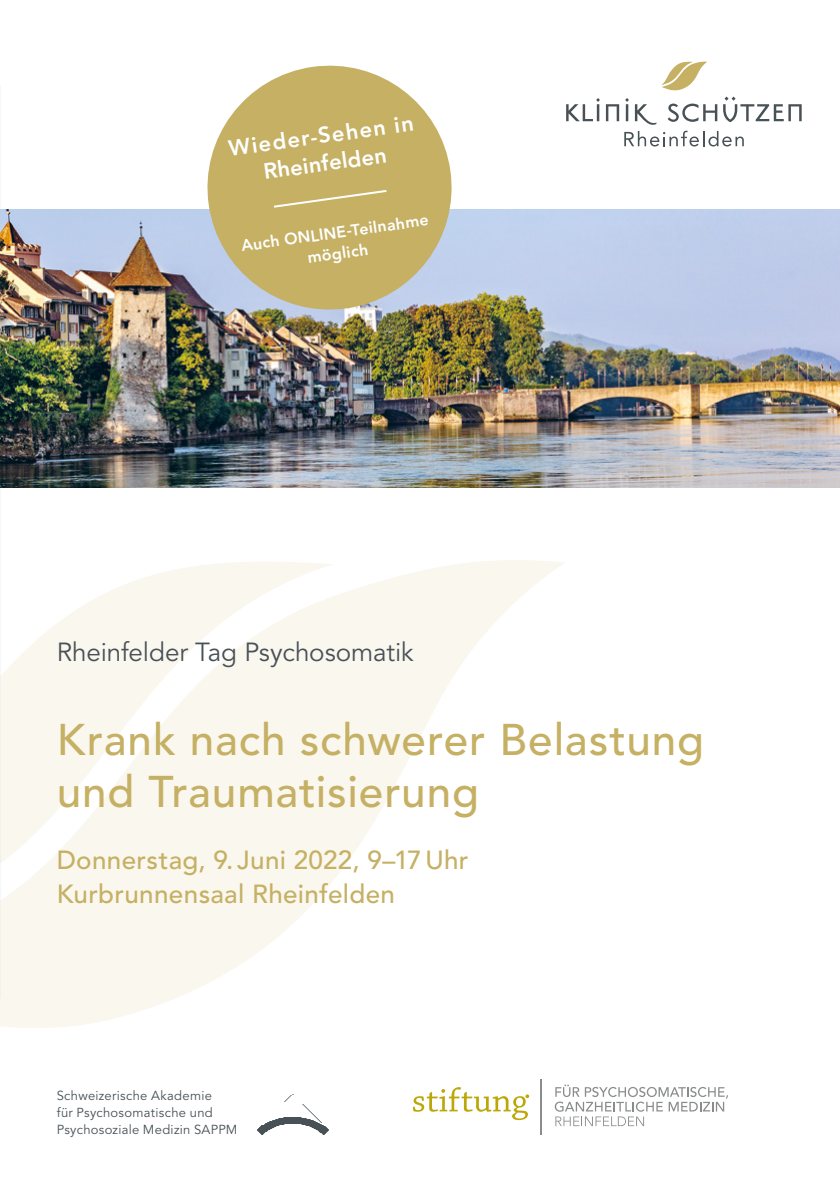
<style>
.page{position:relative;width:840px;height:1191px;background:#fff}
.page>*{position:absolute;margin:0;border:0;box-sizing:border-box;transform-origin:0 0}
.t1{font:500 44px/52px "Avenir LT Std";letter-spacing:.02em;color:#c5b064}
.t2{font:500 26px/34px "Avenir LT Std";letter-spacing:.015em;color:#c5b064}
.t3{font:26px "Avenir LT Std";letter-spacing:-.005em;color:#485156}
.t4{font:800 22px/28px "Avenir LT Std";color:#fff;text-align:center}
.t5{font:800 16px/21px "Avenir LT Std";color:#fff;text-align:center}
.t6{font:13px/17px "Avenir LT Std";letter-spacing:.02em;color:#485156}
</style>
<div class="page">
<svg style="left:0;top:560px;width:565px;height:468px;fill:#faf7ef"></svg>
<svg style="left:605px;top:104px;width:13px;height:17px"></svg>
<svg style="left:566px;top:98px;width:33px;height:23px"></svg>
<svg style="left:624px;top:62px;width:177px;height:84px"></svg>
<img style="left:257px;top:1094px;width:72px;height:41px">
<svg style="left:554px;top:1084px;width:173px;height:42px"></svg>
<hr style="left:540px;top:1079px;width:1px;height:55px;background:#898b8c">
<svg style="left:413px;top:1087px;width:116px;height:33px"></svg>
<img style="left:0;top:210px;width:839px;height:278px">
<svg style="left:199px;top:65px;width:260px;height:253px;background:#cabd8a"></svg>
<svg style="left:271px;top:189px;width:117px;height:20px;background:#cab773"></svg>
<h3 class="t4" style="left:227px;top:135px;width:188px;rotate:-8deg">Wieder-Sehen in<br>Rheinfelden</h3>
<p class="t5" style="left:240px;top:235px;width:190px;rotate:-8deg">Auch ONLINE-Teilnahme möglich</p>
<h2 class="t3" style="left:57px;top:636px;width:358px">Rheinfelder Tag Psychosomatik</h2>
<h1 class="t1" style="left:57px;top:714px;width:648px">Krank nach schwerer Belastung und Traumatisierung</h1>
<h2 class="t2" style="left:57px;top:843px;width:413px">Donnerstag, 9. Juni 2022, 9–17 Uhr<br>Kurbrunnensaal Rheinfelden</h2>
<p class="t6" style="left:57px;top:1087px;width:182px">Schweizerische Akademie<br>für Psychosomatische und<br>Psychosoziale Medizin SAPPM</p>
</div>
